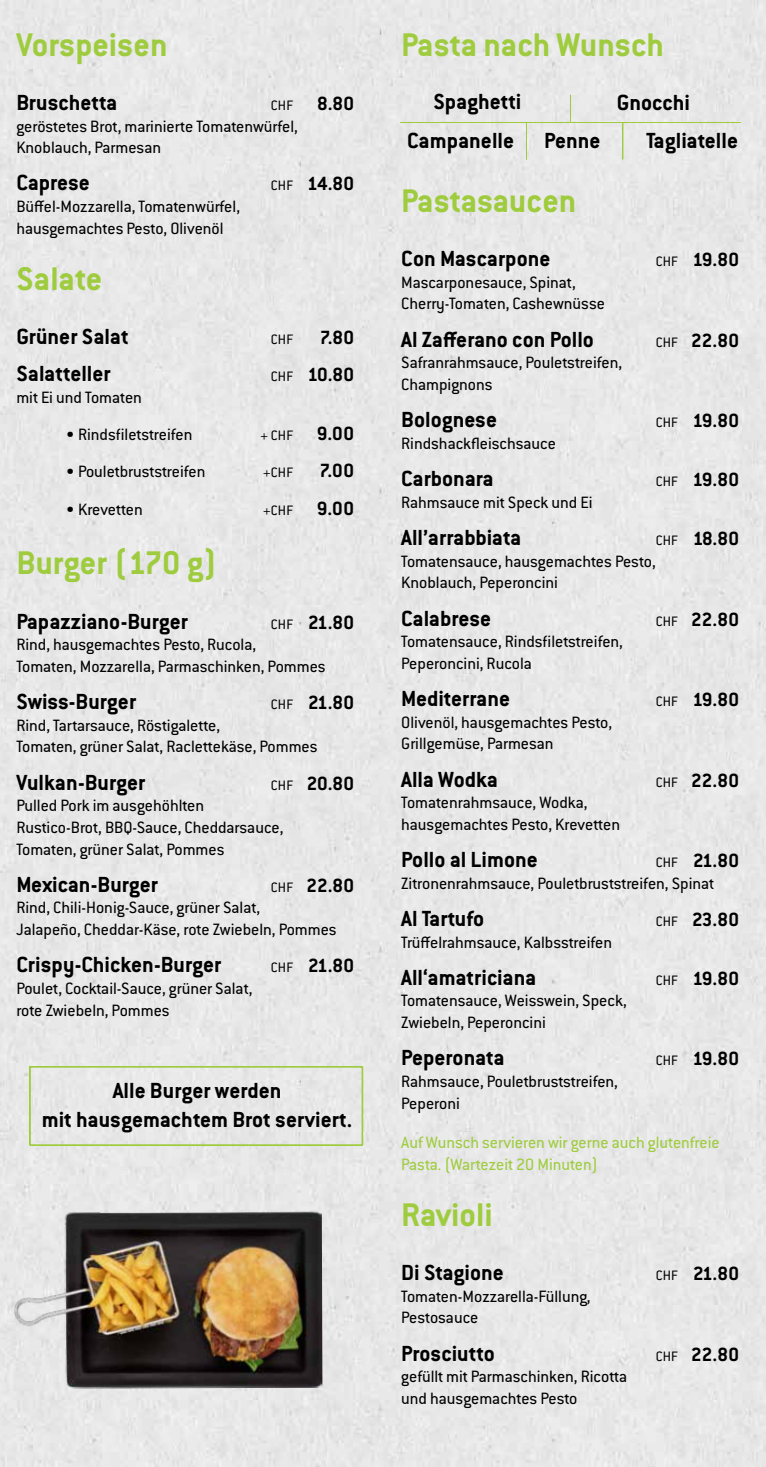
<style>
.page{position:relative;width:766px;height:1467px;background:#fff}
.page>*{position:absolute;margin:0;border:0;box-sizing:border-box;transform-origin:0 0}
.t1{font:700 36px "Conduit ITC";color:#9fcc3e}
.t2{font:700 24px/28.8px "Conduit ITC";color:#000;text-align:center}
.t3{font:700 21px "Conduit ITC";letter-spacing:.015em;color:#000}
.t4{font:18px/21.6px "Conduit ITC";color:#000}
.t5{font:18px/21.6px "Conduit ITC";color:#9fcc3e}
.t6{font:15px "Conduit ITC";letter-spacing:.015em;color:#000}
.s1{font-weight:400;font-size:15px}
.s2{font-weight:700;font-size:21px}
</style>
<div class="page">
<div style="left:0;top:0;width:765px;height:1467px;background:#e8e8e8"></div>
<div style="left:400px;top:95px;width:340px;height:65px;background:#e8e8e8"></div>
<svg style="left:29px;top:1066px;width:334px;height:80px;background:#e3e5de"></svg>
<img style="left:14px;top:1212px;width:308px;height:177px">
<h1 class="t1" style="left:16px;top:23px;width:153px">Vorspeisen</h1>
<h2 class="t2" style="left:16px;top:87px;width:102px">Bruschetta</h2>
<p class="t3" style="left:271px;top:91px;width:85px"><span class="s1">CHF</span> 8.80</p>
<p class="t4" style="left:16px;top:115px;width:283px">geröstetes Brot, marinierte Tomatenwürfel,<br>Knoblauch, Parmesan</p>
<h2 class="t2" style="left:16px;top:168px;width:75px">Caprese</h2>
<p class="t3" style="left:271px;top:171px;width:85px"><span class="s1">CHF</span> 14.80</p>
<p class="t4" style="left:16px;top:195px;width:225px">Büffel-Mozzarella, Tomatenwürfel, hausgemachtes Pesto, Olivenöl</p>
<h1 class="t1" style="left:16px;top:257px;width:87px">Salate</h1>
<h2 class="t2" style="left:16px;top:321px;width:114px">Grüner Salat</h2>
<p class="t6" style="left:271px;top:330px;width:24px">CHF</p>
<p class="t3" style="left:320px;top:325px;width:36px">7.80</p>
<h2 class="t2" style="left:16px;top:359px;width:96px">Salatteller</h2>
<p class="t3" style="left:271px;top:362px;width:85px"><span class="s1">CHF</span> 10.80</p>
<p class="t4" style="left:16px;top:386px;width:127px">mit Ei und Tomaten</p>
<p class="t4" style="left:66px;top:423px;width:128px">• Rindsfiletstreifen</p>
<p class="t6" style="left:260px;top:426px;width:95px">+ CHF <span class="s2">9.00</span></p>
<p class="t4" style="left:66px;top:460px;width:141px">• Pouletbruststreifen</p>
<p class="t6" style="left:263px;top:464px;width:31px">+CHF</p>
<p class="t3" style="left:319px;top:458px;width:36px">7.00</p>
<p class="t4" style="left:66px;top:498px;width:78px">• Krevetten</p>
<p class="t6" style="left:263px;top:501px;width:92px">+CHF <span class="s2">9.00</span></p>
<h1 class="t1" style="left:16px;top:541px;width:202px">Burger (170 g)</h1>
<h2 class="t2" style="left:16px;top:606px;width:173px">Papazziano-Burger</h2>
<p class="t3" style="left:271px;top:609px;width:85px"><span class="s1">CHF</span> 21.80</p>
<p class="t4" style="left:16px;top:633px;width:311px">Rind, hausgemachtes Pesto, Rucola,<br>Tomaten, Mozzarella, Parmaschinken, Pommes</p>
<h2 class="t2" style="left:16px;top:687px;width:121px">Swiss-Burger</h2>
<p class="t3" style="left:271px;top:690px;width:85px"><span class="s1">CHF</span> 21.80</p>
<p class="t4" style="left:16px;top:714px;width:302px">Rind, Tartarsauce, Röstigalette,<br>Tomaten, grüner Salat, Raclettekäse, Pommes</p>
<h2 class="t2" style="left:16px;top:767px;width:130px">Vulkan-Burger</h2>
<p class="t3" style="left:271px;top:770px;width:85px"><span class="s1">CHF</span> 20.80</p>
<p class="t4" style="left:16px;top:794px;width:268px">Pulled Pork im ausgehöhlten<br>Rustico-Brot, BBQ-Sauce, Cheddarsauce,<br>Tomaten, grüner Salat, Pommes</p>
<h2 class="t2" style="left:16px;top:869px;width:143px">Mexican-Burger</h2>
<p class="t3" style="left:271px;top:873px;width:85px"><span class="s1">CHF</span> 22.80</p>
<p class="t4" style="left:16px;top:896px;width:322px">Rind, Chili-Honig-Sauce, grüner Salat,<br>Jalapeño, Cheddar-Käse, rote Zwiebeln, Pommes</p>
<h2 class="t2" style="left:16px;top:950px;width:206px">Crispy-Chicken-Burger</h2>
<p class="t3" style="left:271px;top:953px;width:85px"><span class="s1">CHF</span> 21.80</p>
<p class="t4" style="left:16px;top:977px;width:237px">Poulet, Cocktail-Sauce, grüner Salat, rote Zwiebeln, Pommes</p>
<h2 class="t2" style="left:42px;top:1076px;width:312px">Alle Burger werden<br>mit hausgemachtem Brot serviert.</h2>
<h1 class="t1" style="left:401px;top:23px;width:264px">Pasta nach Wunsch</h1>
<h2 class="t2" style="left:433px;top:87px;width:90px">Spaghetti</h2>
<h2 class="t2" style="left:616px;top:87px;width:75px">Gnocchi</h2>
<h2 class="t2" style="left:407px;top:125px;width:108px">Campanelle</h2>
<h2 class="t2" style="left:544px;top:125px;width:58px">Penne</h2>
<h2 class="t2" style="left:646px;top:125px;width:93px">Tagliatelle</h2>
<h1 class="t1" style="left:401px;top:179px;width:177px">Pastasaucen</h1>
<h2 class="t2" style="left:401px;top:244px;width:151px">Con Mascarpone</h2>
<p class="t3" style="left:655px;top:247px;width:85px"><span class="s1">CHF</span> 19.80</p>
<p class="t4" style="left:401px;top:271px;width:205px">Mascarponesauce, Spinat,<br>Cherry-Tomaten, Cashewnüsse</p>
<h2 class="t2" style="left:401px;top:324px;width:194px">Al Zafferano con Pollo</h2>
<p class="t3" style="left:655px;top:327px;width:85px"><span class="s1">CHF</span> 22.80</p>
<p class="t4" style="left:401px;top:351px;width:222px">Safranrahmsauce, Pouletstreifen,<br>Champignons</p>
<h2 class="t2" style="left:401px;top:405px;width:97px">Bolognese</h2>
<p class="t3" style="left:655px;top:408px;width:85px"><span class="s1">CHF</span> 19.80</p>
<p class="t4" style="left:401px;top:432px;width:156px">Rindshackfleischsauce</p>
<h2 class="t2" style="left:401px;top:464px;width:94px">Carbonara</h2>
<p class="t3" style="left:655px;top:467px;width:85px"><span class="s1">CHF</span> 19.80</p>
<p class="t4" style="left:401px;top:491px;width:193px">Rahmsauce mit Speck und Ei</p>
<h2 class="t2" style="left:401px;top:522px;width:122px">All’arrabbiata</h2>
<p class="t3" style="left:655px;top:526px;width:85px"><span class="s1">CHF</span> 18.80</p>
<p class="t4" style="left:401px;top:550px;width:256px">Tomatensauce, hausgemachtes Pesto,<br>Knoblauch, Peperoncini</p>
<h2 class="t2" style="left:401px;top:603px;width:91px">Calabrese</h2>
<p class="t3" style="left:655px;top:606px;width:85px"><span class="s1">CHF</span> 22.80</p>
<p class="t4" style="left:401px;top:630px;width:223px">Tomatensauce, Rindsfiletstreifen,<br>Peperoncini, Rucola</p>
<h2 class="t2" style="left:401px;top:683px;width:110px">Mediterrane</h2>
<p class="t3" style="left:655px;top:687px;width:85px"><span class="s1">CHF</span> 19.80</p>
<p class="t4" style="left:401px;top:711px;width:212px">Olivenöl, hausgemachtes Pesto,<br>Grillgemüse, Parmesan</p>
<h2 class="t2" style="left:401px;top:764px;width:98px">Alla Wodka</h2>
<p class="t3" style="left:655px;top:767px;width:85px"><span class="s1">CHF</span> 22.80</p>
<p class="t4" style="left:401px;top:791px;width:220px">Tomatenrahmsauce, Wodka, hausgemachtes Pesto, Krevetten</p>
<h2 class="t2" style="left:401px;top:844px;width:138px">Pollo al Limone</h2>
<p class="t3" style="left:655px;top:848px;width:85px"><span class="s1">CHF</span> 21.80</p>
<p class="t4" style="left:401px;top:872px;width:314px">Zitronenrahmsauce, Pouletbruststreifen, Spinat</p>
<h2 class="t2" style="left:401px;top:903px;width:84px">Al Tartufo</h2>
<p class="t3" style="left:655px;top:907px;width:85px"><span class="s1">CHF</span> 23.80</p>
<p class="t4" style="left:401px;top:931px;width:212px">Trüffelrahmsauce, Kalbsstreifen</p>
<h2 class="t2" style="left:401px;top:962px;width:136px">All‘amatriciana</h2>
<p class="t3" style="left:655px;top:966px;width:85px"><span class="s1">CHF</span> 19.80</p>
<p class="t4" style="left:401px;top:990px;width:227px">Tomatensauce, Weisswein, Speck,<br>Zwiebeln, Peperoncini</p>
<h2 class="t2" style="left:401px;top:1043px;width:105px">Peperonata</h2>
<p class="t3" style="left:655px;top:1046px;width:85px"><span class="s1">CHF</span> 19.80</p>
<p class="t4" style="left:401px;top:1070px;width:218px">Rahmsauce, Pouletbruststreifen,<br>Peperoni</p>
<p class="t5" style="left:401px;top:1131px;width:320px">Auf Wunsch servieren wir gerne auch glutenfreie<br>Pasta. (Wartezeit 20 Minuten)</p>
<h1 class="t1" style="left:401px;top:1193px;width:93px">Ravioli</h1>
<h2 class="t2" style="left:401px;top:1258px;width:104px">Di Stagione</h2>
<p class="t3" style="left:655px;top:1261px;width:85px"><span class="s1">CHF</span> 21.80</p>
<p class="t4" style="left:401px;top:1285px;width:191px">Tomaten-Mozzarella-Füllung,<br>Pestosauce</p>
<h2 class="t2" style="left:401px;top:1338px;width:95px">Prosciutto</h2>
<p class="t3" style="left:655px;top:1341px;width:85px"><span class="s1">CHF</span> 22.80</p>
<p class="t4" style="left:401px;top:1365px;width:227px">gefüllt mit Parmaschinken, Ricotta und hausgemachtes Pesto</p>
</div>
